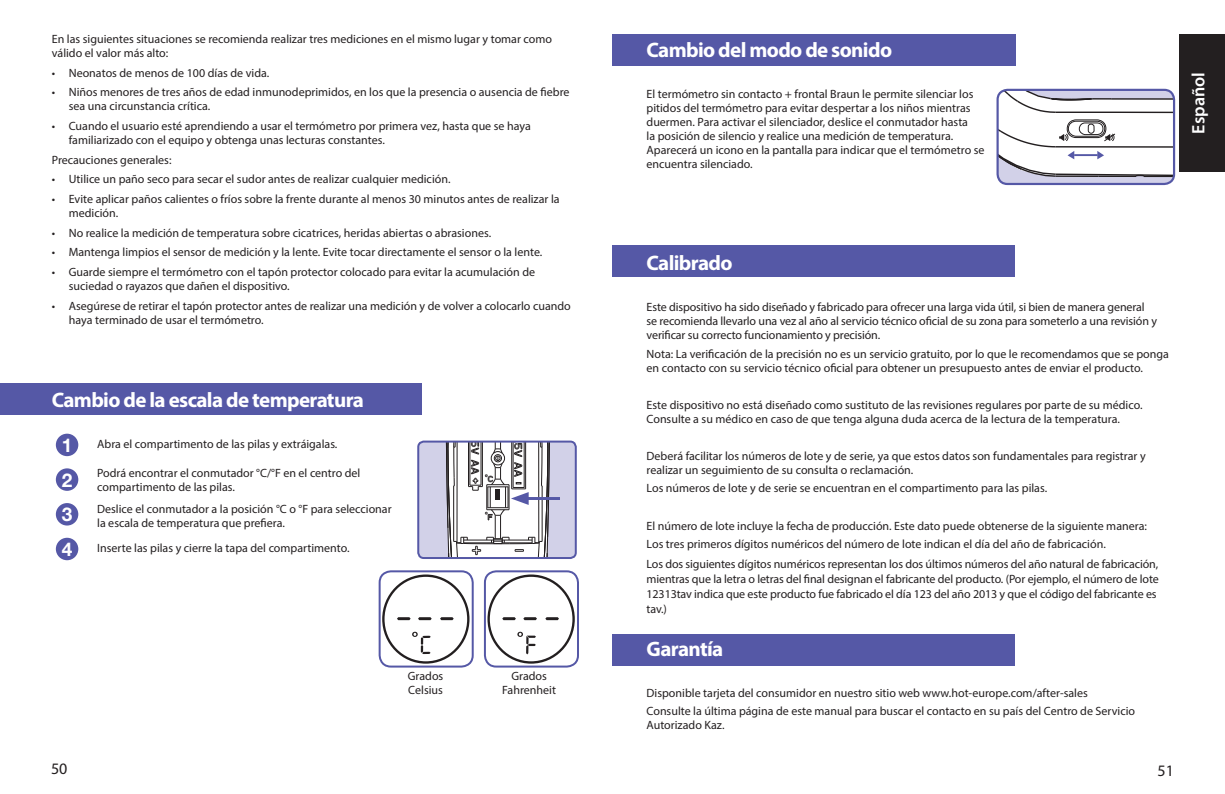
<style>
.page{position:relative;width:1225px;height:794px;background:#fff}
.page>*{position:absolute;margin:0;border:0;box-sizing:border-box;transform-origin:0 0}
.t1{font:700 21px "Myriad Pro";letter-spacing:-.03em;color:#fff}
.t2{font:700 19px/34.6px "Helvetica Neue LT";color:#fff}
.t3{font:600 18px "Myriad Pro";color:#fff}
.t4{font:16px "Myriad Pro";color:#231f20}
.t5{font:12px/14px "Myriad Pro";color:#231f20}
</style>
<div class="page">
<div style="left:1179px;top:34px;width:46px;height:137px;background:#231f20"></div>
<div style="left:612px;top:634px;width:403px;height:31px;background:#5558a6"></div>
<div style="left:0;top:383px;width:422px;height:32px;background:#5558a6"></div>
<div style="left:487px;top:574px;width:88px;height:89px;border:2px solid #231f20;border-radius:50%"></div>
<svg style="left:517px;top:632px;width:19px;height:22px"></svg>
<svg style="left:502px;top:617px;width:14px;height:3px"></svg>
<svg style="left:523px;top:617px;width:14px;height:3px"></svg>
<svg style="left:545px;top:617px;width:14px;height:3px"></svg>
<div style="left:484px;top:570px;width:95px;height:97px;border:2px solid #5558a6;border-radius:11px"></div>
<div style="left:382px;top:574px;width:87px;height:89px;border:2px solid #231f20;border-radius:50%"></div>
<svg style="left:412px;top:632px;width:19px;height:22px"></svg>
<svg style="left:397px;top:617px;width:13px;height:3px"></svg>
<svg style="left:418px;top:617px;width:14px;height:3px"></svg>
<svg style="left:440px;top:617px;width:14px;height:3px"></svg>
<div style="left:379px;top:570px;width:95px;height:97px;border:2px solid #5558a6;border-radius:11px"></div>
<div style="left:612px;top:34px;width:404px;height:32px;background:#5558a6"></div>
<div style="left:612px;top:245px;width:403px;height:32px;background:#5558a6"></div>
<div style="left:997px;top:90px;width:177px;height:94px;background:#d2d1e8;border-radius:10px"></div>
<svg style="left:999px;top:90px;width:175px;height:88px;background:#e2e2e5"></svg>
<div style="left:996px;top:89px;width:179px;height:96px;border:2px solid #5558a6;border-radius:10px"></div>
<div style="left:56px;top:434px;width:22px;height:22px;background:#5558a6;border-radius:50%"></div>
<div style="left:56px;top:468px;width:22px;height:23px;background:#5558a6;border-radius:50%"></div>
<div style="left:56px;top:538px;width:22px;height:22px;background:#5558a6;border-radius:50%"></div>
<div style="left:56px;top:503px;width:22px;height:22px;background:#5558a6;border-radius:50%"></div>
<div style="left:418px;top:441px;width:158px;height:117px;background:#d2d1e8;border-radius:6px"></div>
<div style="left:417px;top:440px;width:160px;height:119px;border:2px solid #5558a6;border-radius:6px"></div>
<hr style="left:523px;top:497px;width:37px;height:3px;background:#5558a6">
<svg style="left:445px;top:441px;width:106px;height:118px;background:#c8c7cc"></svg>
<p class="t5" style="left:52px;top:33px;width:502px">En las siguientes situaciones se recomienda realizar tres mediciones en el mismo lugar y tomar como válido el valor más alto:</p>
<p class="t5" style="left:52px;top:67px;width:219px">• Neonatos de menos de 100 días de vida.</p>
<p class="t5" style="left:69px;top:86px;width:502px;text-indent:-17px">• Niños menores de tres años de edad inmunodeprimidos, en los que la presencia o ausencia de fiebre sea una circunstancia crítica.</p>
<p class="t5" style="left:69px;top:120px;width:463px;text-indent:-17px">• Cuando el usuario esté aprendiendo a usar el termómetro por primera vez, hasta que se haya familiarizado con el equipo y obtenga unas lecturas constantes.</p>
<p class="t5" style="left:52px;top:154px;width:121px">Precauciones generales:</p>
<p class="t5" style="left:52px;top:173px;width:400px">• Utilice un paño seco para secar el sudor antes de realizar cualquier medición.</p>
<p class="t5" style="left:69px;top:193px;width:492px;text-indent:-17px">• Evite aplicar paños calientes o fríos sobre la frente durante al menos 30 minutos antes de realizar la medición.</p>
<p class="t5" style="left:52px;top:227px;width:441px">• No realice la medición de temperatura sobre cicatrices, heridas abiertas o abrasiones.</p>
<p class="t5" style="left:52px;top:246px;width:492px">• Mantenga limpios el sensor de medición y la lente. Evite tocar directamente el sensor o la lente.</p>
<p class="t5" style="left:69px;top:266px;width:468px;text-indent:-17px">• Guarde siempre el termómetro con el tapón protector colocado para evitar la acumulación de suciedad o rayazos que dañen el dispositivo.</p>
<p class="t5" style="left:69px;top:300px;width:503px;text-indent:-17px">• Asegúrese de retirar el tapón protector antes de realizar una medición y de volver a colocarlo cuando haya terminado de usar el termómetro.</p>
<h1 class="t1" style="left:52px;top:392px;width:313px">Cambio de la escala de temperatura</h1>
<p class="t5" style="left:97px;top:438px;width:242px">Abra el compartimento de las pilas y extráigalas.</p>
<p class="t5" style="left:97px;top:466px;width:265px">Podrá encontrar el conmutador °C/°F en el centro del compartimento de las pilas.</p>
<p class="t5" style="left:97px;top:503px;width:296px">Deslice el conmutador a la posición °C o °F para seleccionar la escala de temperatura que prefiera.</p>
<p class="t5" style="left:97px;top:542px;width:254px">Inserte las pilas y cierre la tapa del compartimento.</p>
<h2 class="t2" style="left:62px;top:430px;width:12px">1<br>2</h2>
<h2 class="t2" style="left:62px;top:499px;width:12px">3</h2>
<h2 class="t2" style="left:62px;top:534px;width:12px">4</h2>
<p class="t5" style="left:408px;top:670px;width:37px">Grados<br>Celsius</p>
<p class="t5" style="left:502px;top:670px;width:55px;text-align:center">Grados<br>Fahrenheit</p>
<h1 class="t1" style="left:646px;top:42px;width:247px">Cambio del modo de sonido</h1>
<p class="t5" style="left:646px;top:88px;width:339px">El termómetro sin contacto + frontal Braun le permite silenciar los pitidos del termómetro para evitar despertar a los niños mientras duermen. Para activar el silenciador, deslice el conmutador hasta<br>la posición de silencio y realice una medición de temperatura.<br>Aparecerá un icono en la pantalla para indicar que el termómetro se encuentra silenciado.</p>
<h1 class="t1" style="left:646px;top:255px;width:87px">Calibrado</h1>
<p class="t5" style="left:646px;top:301px;width:512px">Este dispositivo ha sido diseñado y fabricado para ofrecer una larga vida útil, si bien de manera general se recomienda llevarlo una vez al año al servicio técnico oficial de su zona para someterlo a una revisión y verificar su correcto funcionamiento y precisión.</p>
<p class="t5" style="left:646px;top:348px;width:524px">Nota: La verificación de la precisión no es un servicio gratuito, por lo que le recomendamos que se ponga en contacto con su servicio técnico oficial para obtener un presupuesto antes de enviar el producto.</p>
<p class="t5" style="left:646px;top:399px;width:497px">Este dispositivo no está diseñado como sustituto de las revisiones regulares por parte de su médico.<br>Consulte a su médico en caso de que tenga alguna duda acerca de la lectura de la temperatura.</p>
<p class="t5" style="left:646px;top:450px;width:500px">Deberá facilitar los números de lote y de serie, ya que estos datos son fundamentales para registrar y realizar un seguimiento de su consulta o reclamación.</p>
<p class="t5" style="left:646px;top:482px;width:402px">Los números de lote y de serie se encuentran en el compartimento para las pilas.</p>
<p class="t5" style="left:646px;top:517px;width:502px;line-height:18.6px">El número de lote incluye la fecha de producción. Este dato puede obtenerse de la siguiente manera:<br>Los tres primeros dígitos numéricos del número de lote indican el día del año de fabricación.</p>
<p class="t5" style="left:646px;top:557px;width:514px;line-height:15px">Los dos siguientes dígitos numéricos representan los dos últimos números del año natural de fabricación, mientras que la letra o letras del final designan el fabricante del producto. (Por ejemplo, el número de lote 12313tav indica que este producto fue fabricado el día 123 del año 2013 y que el código del fabricante es tav.)</p>
<h1 class="t1" style="left:646px;top:640px;width:78px">Garantía</h1>
<p class="t5" style="left:646px;top:684px;width:490px;line-height:18.6px">Disponible tarjeta del consumidor en nuestro sitio web www.hot-europe.com/after-sales<br>Consulte la última página de este manual para buscar el contacto en su país del Centro de Servicio</p>
<p class="t5" style="left:646px;top:719px;width:79px">Autorizado Kaz.</p>
<h3 class="t4" style="left:51px;top:763px;width:18px">50</h3>
<h3 class="t4" style="left:1157px;top:764px;width:18px">51</h3>
<h3 class="t3" style="left:1191px;top:134px;width:63px;rotate:-90deg">Español</h3>
</div>
